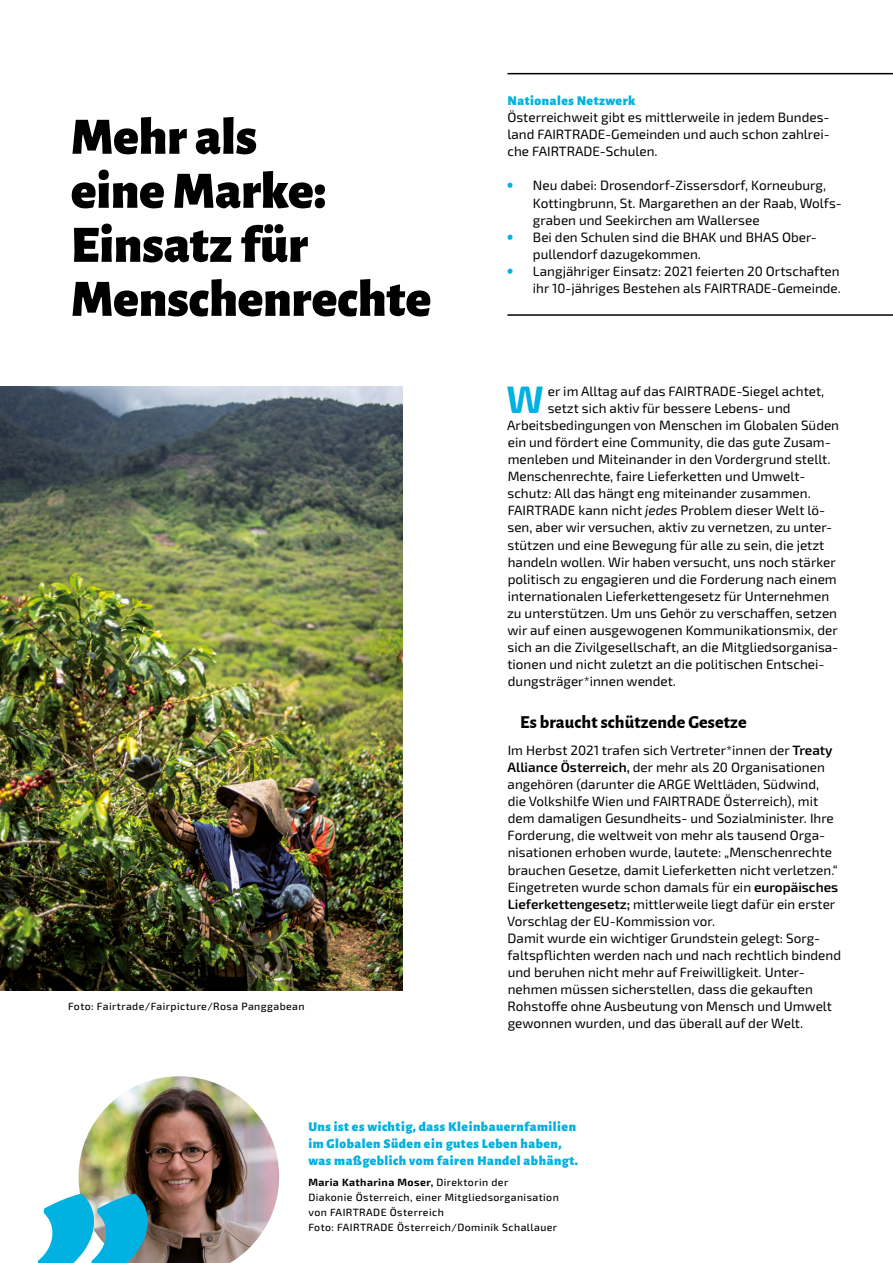
<style>
.page{position:relative;width:893px;height:1263px;background:#fff}
.page>*{position:absolute;margin:0;border:0;box-sizing:border-box;transform-origin:0 0}
.t1{font:900 52.5px/54px "Alegreya Sans";color:#000}
.t2{font:700 38.25px "Exo 2";color:#00b1e1}
.t3{font:800 18px "Alegreya Sans";letter-spacing:.01em;color:#000}
.t4{font:13.5px/17.1px "Exo 2";color:#000}
.t5{font:900 13.5px/17.1px "Alegreya Sans";letter-spacing:.04em;color:#00b1e1}
.t6{font:500 10.5px/15px "Exo 2";letter-spacing:.04em;color:#000}
.s1{font-family:"Alegreya Sans";font-weight:900;font-size:18px;color:#00b1e1}
.s2{font-style:italic}
.s3{font-weight:600}
.s4{font-weight:700}
</style>
<div class="page">
<img style="left:0;top:387px;width:403px;height:604px">
<img style="left:79px;top:1076px;width:200px;height:187px">
<svg style="left:38px;top:1193px;width:110px;height:70px"></svg>
<hr style="left:507px;top:73px;width:386px;height:1px;background:#000">
<hr style="left:507px;top:314px;width:386px;height:2px;background:#000">
<h1 class="t1" style="left:71px;top:105px;width:362px">Mehr als<br>eine Marke:<br>Einsatz für<br>Menschenrechte</h1>
<p class="t6" style="left:68px;top:998px;width:238px">Foto: Fairtrade/Fairpicture/Rosa Panggabean</p>
<p class="t5" style="left:507px;top:91px;width:129px">Nationales Netzwerk</p>
<p class="t4" style="left:507px;top:108px;width:324px;text-align:justify">Österreichweit gibt es mittlerweile in jedem Bundes&shy;land FAIRTRADE-Gemeinden und auch schon zahlrei&shy;che FAIRTRADE-Schulen.</p>
<p class="t4" style="left:533px;top:177px;width:310px;text-indent:-26px"><span class="s1">•</span> Neu dabei: Drosendorf-Zissersdorf, Korneuburg,<br>Kottingbrunn, St. Margarethen an der Raab, Wolfs&shy;graben und Seekirchen am Wallersee</p>
<p class="t4" style="left:533px;top:228px;width:283px;text-indent:-26px"><span class="s1">•</span> Bei den Schulen sind die BHAK und BHAS Ober&shy;pullendorf dazugekommen.</p>
<p class="t4" style="left:507px;top:262px;width:335px;text-align:right"><span class="s1">•</span> Langjähriger Einsatz: 2021 feierten 20 Ortschaften ihr 10-jähriges Bestehen als FAIRTRADE-Gemeinde.</p>
<h2 class="t2" style="left:506px;top:371px;width:39px">W</h2>
<p class="t4" style="left:548px;top:382px;width:278px">er im Alltag auf das FAIRTRADE-Siegel achtet,</p>
<p class="t4" style="left:548px;top:399px;width:244px">setzt sich aktiv für bessere Lebens- und</p>
<p class="t4" style="left:507px;top:416px;width:333px">Arbeitsbedingungen von Menschen im Globalen Süden</p>
<p class="t4" style="left:508px;top:433px;width:323px">ein und fördert eine Community, die das gute Zusam-</p>
<p class="t4" style="left:508px;top:450px;width:324px">menleben und Miteinander in den Vordergrund stellt.</p>
<p class="t4" style="left:508px;top:467px;width:299px">Menschenrechte, faire Lieferketten und Umwelt-</p>
<p class="t4" style="left:507px;top:484px;width:305px">schutz: All das hängt eng miteinander zusammen.</p>
<p class="t4" style="left:508px;top:502px;width:319px">FAIRTRADE kann nicht <span class="s2">jedes</span> Problem dieser Welt lö-</p>
<p class="t4" style="left:507px;top:519px;width:326px">sen, aber wir versuchen, aktiv zu vernetzen, zu unter-</p>
<p class="t4" style="left:507px;top:536px;width:318px">stützen und eine Bewegung für alle zu sein, die jetzt</p>
<p class="t4" style="left:508px;top:553px;width:330px">handeln wollen. Wir haben versucht, uns noch stärker</p>
<p class="t4" style="left:508px;top:570px;width:331px">politisch zu engagieren und die Forderung nach einem</p>
<p class="t4" style="left:508px;top:587px;width:323px">internationalen Lieferkettengesetz für Unternehmen</p>
<p class="t4" style="left:507px;top:604px;width:332px">zu unterstützen. Um uns Gehör zu verschaffen, setzen</p>
<p class="t4" style="left:507px;top:621px;width:332px">wir auf einen ausgewogenen Kommunikationsmix, der</p>
<p class="t4" style="left:507px;top:638px;width:332px">sich an die Zivilgesellschaft, an die Mitgliedsorganisa-</p>
<p class="t4" style="left:507px;top:655px;width:319px">tionen und nicht zuletzt an die politischen Entschei-</p>
<p class="t4" style="left:508px;top:673px;width:170px">dungsträger*innen wendet.</p>
<h3 class="t3" style="left:520px;top:708px;width:228px">Es braucht schützende Gesetze</h3>
<p class="t4" style="left:507px;top:741px;width:335px">Im Herbst 2021 trafen sich Vertreter*innen der <span class="s3">Treaty Alliance Österreich,</span> der mehr als 20 Organisationen angehören (darunter die ARGE Weltläden, Südwind,<br>die Volkshilfe Wien und FAIRTRADE Österreich), mit dem damaligen Gesundheits- und Sozialminister. Ihre Forderung, die weltweit von mehr als tausend Orga&shy;nisationen erhoben wurde, lautete: „Menschenrechte brauchen Gesetze, damit Lieferketten nicht verletzen.“ Eingetreten wurde schon damals für ein <span class="s3">europäisches Lieferkettengesetz;</span> mittlerweile liegt dafür ein erster Vorschlag der EU-Kommission vor.<br>Damit wurde ein wichtiger Grundstein gelegt: Sorg&shy;faltspflichten werden nach und nach rechtlich bindend und beruhen nicht mehr auf Freiwilligkeit. Unter&shy;nehmen müssen sicherstellen, dass die gekauften Rohstoffe ohne Ausbeutung von Mensch und Umwelt gewonnen wurden, und das überall auf der Welt.</p>
<p class="t5" style="left:308px;top:1117px;width:271px">Uns ist es wichtig, dass Kleinbauernfamilien im Globalen Süden ein gutes Leben haben, was maßgeblich vom fairen Handel abhängt.</p>
<p class="t6" style="left:308px;top:1174px;width:252px"><span class="s4">Maria Katharina Moser,</span> Direktorin der<br>Diakonie Österreich, einer Mitgliedsorganisation von FAIRTRADE Österreich<br>Foto: FAIRTRADE Österreich/Dominik Schallauer</p>
</div>
